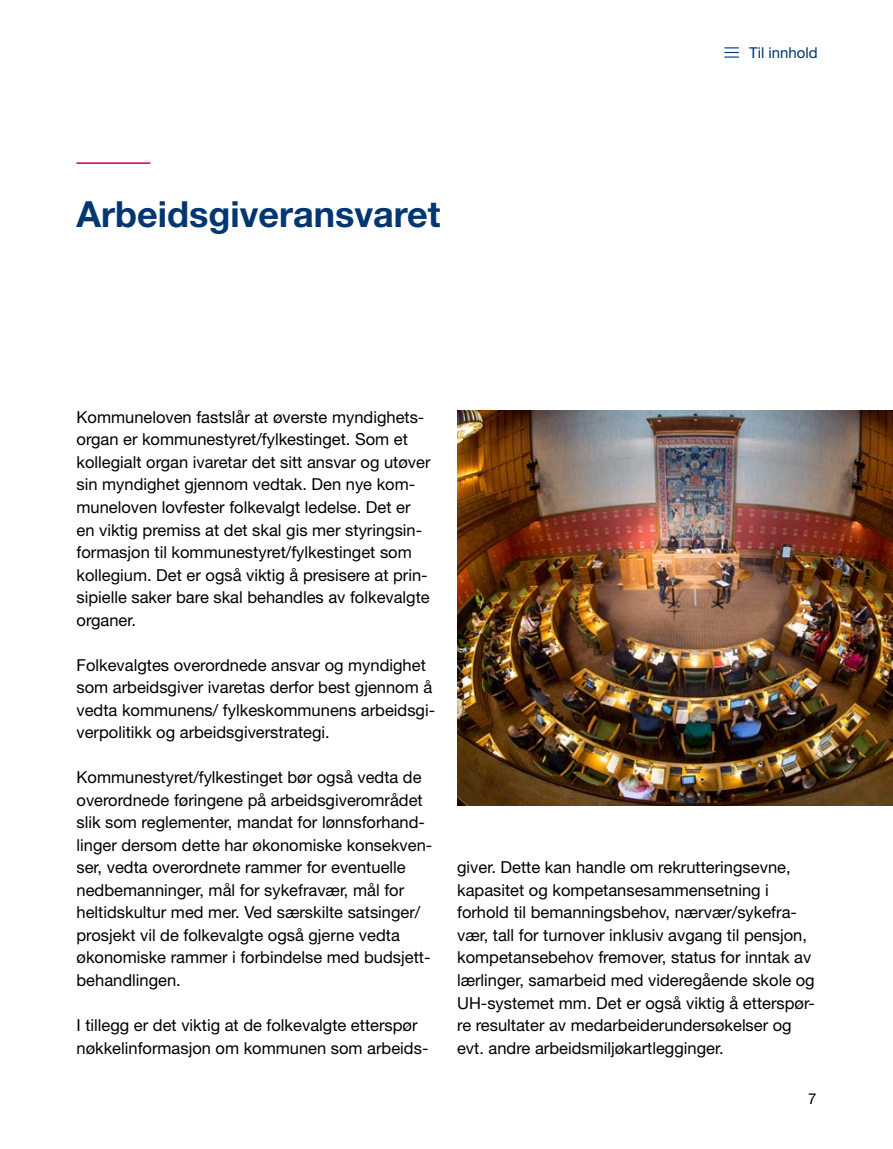
<style>
.page{position:relative;width:893px;height:1149px;background:#fff}
.page>*{position:absolute;margin:0;border:0;box-sizing:border-box;transform-origin:0 0}
.t1{font:700 36px "Helvetica Neue LT Pro";color:#003671}
.t2{font:16.5px/22.5px "Helvetica Neue LT Pro";color:#000}
.t3{font:15px "Helvetica Neue LT Pro";color:#003671}
.t4{font:15px "Helvetica Neue LT Pro";color:#000}
</style>
<div class="page">
<hr style="left:77px;top:162px;width:73px;height:2px;background:#d0043c">
<img style="left:457px;top:410px;width:436px;height:395px">
<h1 class="t1" style="left:77px;top:192px;width:366px">Arbeidsgiveransvaret</h1>
<p class="t3" style="left:749px;top:43px;width:70px">Til innhold</p>
<p class="t2" style="left:77px;top:405px;width:356px">Kommuneloven fastslår at øverste myndighets&shy;organ er kommunestyret/fylkestinget. Som et kollegialt organ ivaretar det sitt ansvar og utøver sin myndighet gjennom vedtak. Den nye kom&shy;muneloven lovfester folkevalgt ledelse. Det er en viktig premiss at det skal gis mer styringsin&shy;formasjon til kommunestyret/fylkestinget som kollegium. Det er også viktig å presisere at prin&shy;sipielle saker bare skal behandles av folkevalgte organer.</p>
<p class="t2" style="left:77px;top:653px;width:360px">Folkevalgtes overordnede ansvar og myndighet som arbeidsgiver ivaretas derfor best gjennom å vedta kommunens/ fylkeskommunens arbeidsgi&shy;verpolitikk og arbeidsgiverstrategi.</p>
<p class="t2" style="left:77px;top:765px;width:357px">Kommunestyret/fylkestinget bør også vedta de overordnede føringene på arbeidsgiverområdet slik som reglementer, mandat for lønnsforhand&shy;linger dersom dette har økonomiske konsekven&shy;ser, vedta overordnete rammer for eventuelle nedbemanninger, mål for sykefravær, mål for heltidskultur med mer. Ved særskilte satsinger/ prosjekt vil de folkevalgte også gjerne vedta økonomiske rammer i forbindelse med budsjett&shy;behandlingen.</p>
<p class="t2" style="left:77px;top:1013px;width:353px">I tillegg er det viktig at de folkevalgte etterspør nøkkelinformasjon om kommunen som arbeids-</p>
<p class="t2" style="left:457px;top:855px;width:359px">giver. Dette kan handle om rekrutteringsevne, kapasitet og kompetansesammensetning i forhold til bemanningsbehov, nærvær/sykefra&shy;vær, tall for turnover inklusiv avgang til pensjon, kompetansebehov fremover, status for inntak av lærlinger, samarbeid med videregående skole og UH-systemet mm. Det er også viktig å etterspør&shy;re resultater av medarbeiderundersøkelser og evt. andre arbeidsmiljøkartlegginger.</p>
<p class="t4" style="left:808px;top:1088px;width:10px">7</p>
</div>
